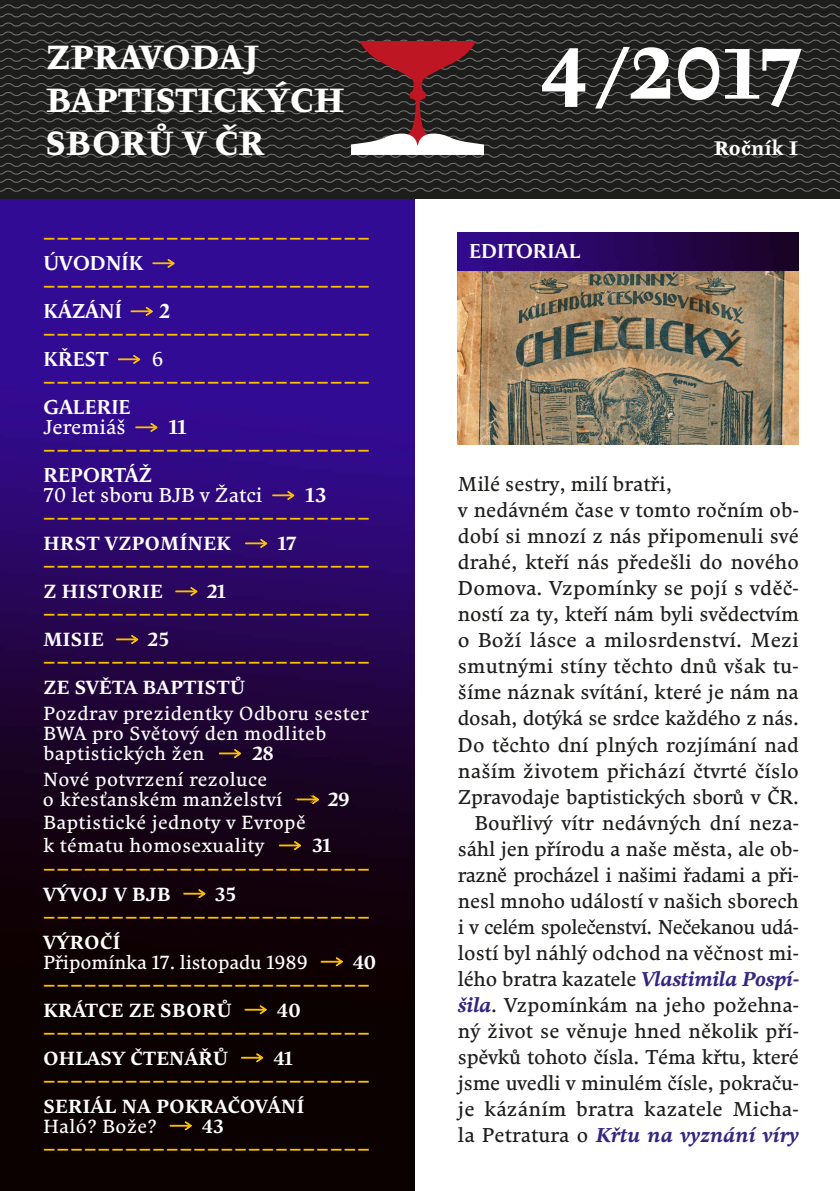
<style>
.page{position:relative;width:840px;height:1191px;background:#fff}
.page>*{position:absolute;margin:0;border:0;box-sizing:border-box;transform-origin:0 0}
.t1{font:700 83.2px "Tyfa Text Pro";color:#fff}
.t2{font:700 33.4px/42.6px "Tyfa Text Pro";letter-spacing:.01em;color:#fff}
.t3{font:20px "Comenia Serif Pro";letter-spacing:.005em;color:#1d1d1b}
.t4{font:20px "Comenia Serif Pro";letter-spacing:-.025em;color:#1d1d1b}
.t5{font:700 20px "Anselm Serif";letter-spacing:.005em;color:#fff}
.t6{font:20px "Comenia Serif Pro";letter-spacing:.005em;color:#fff}
.t7{font:20px "Comenia Serif Pro";letter-spacing:-.015em;color:#1d1d1b}
.t8{font:italic 700 20px "Comenia Serif Pro";letter-spacing:.01em;color:#342782}
.t9{font:700 19.4px "Tyfa Text Pro";letter-spacing:.03em;color:#fff}
.t10{font:700 19px/26px "Comenia Serif Pro";letter-spacing:.025em;color:#fcbf00}
.t11{font:19px/20px "Comenia Serif Pro";letter-spacing:.025em;color:#fff}
.t12{font:700 19px/20px "Comenia Serif Pro";letter-spacing:.025em;color:#fff}
.t13{font:19px/20px "Comenia Serif Pro";letter-spacing:-.005em;color:#fff}
.s1{font-weight:400;font-size:88px}
.s2{font-family:"Austie Bost Arrow Mania";font-weight:400;font-size:36px;color:#fcbf00}
.s3{font-family:"Comenia Serif Pro";font-weight:400}
.s4{font-family:"Austie Bost Arrow Mania";font-size:36px;color:#fcbf00}
.s5{font-weight:700}
.s6{color:#fff}
.s7{font-family:"Austie Bost Arrow Mania";font-weight:400;font-size:36px}
.s8{font-weight:700;color:#fcbf00}
.s9{font-weight:400}
.s10{font-weight:700;font-style:italic;color:#342782}
.s11{font-weight:400;font-style:normal;color:#1d1d1b}
</style>
<div class="page">
<img style="left:0;top:199px;width:414px;height:992px">
<div style="left:0;top:0;width:839px;height:199px;background:#1d1d1b"></div>
<svg style="left:152px;top:259px;width:24px;height:10px"></svg>
<svg style="left:130px;top:307px;width:24px;height:10px"></svg>
<svg style="left:117px;top:355px;width:25px;height:10px"></svg>
<svg style="left:135px;top:423px;width:24px;height:10px"></svg>
<svg style="left:271px;top:491px;width:25px;height:10px"></svg>
<svg style="left:244px;top:539px;width:25px;height:10px"></svg>
<svg style="left:175px;top:587px;width:24px;height:10px"></svg>
<svg style="left:115px;top:635px;width:25px;height:10px"></svg>
<svg style="left:218px;top:749px;width:24px;height:10px"></svg>
<svg style="left:296px;top:795px;width:24px;height:10px"></svg>
<svg style="left:278px;top:841px;width:24px;height:10px"></svg>
<svg style="left:183px;top:889px;width:24px;height:10px"></svg>
<svg style="left:320px;top:957px;width:24px;height:10px"></svg>
<svg style="left:244px;top:1005px;width:24px;height:10px"></svg>
<svg style="left:240px;top:1053px;width:25px;height:10px"></svg>
<svg style="left:169px;top:1121px;width:24px;height:10px"></svg>
<svg style="left:0;top:4px;width:839px;height:188px"></svg>
<img style="left:457px;top:270px;width:341px;height:175px">
<div style="left:457px;top:232px;width:341px;height:38px;background:linear-gradient(to right,#340b92,#1b0222)"></div>
<h2 class="t2" style="left:46px;top:36px;width:300px">ZPRAVODAJ<br>BAPTISTICKÝCH<br>SBORŮ V ČR</h2>
<h1 class="t1" style="left:540px;top:14px;width:262px">4<span class="s1">/</span>2017</h1>
<p class="t9" style="left:713px;top:135px;width:85px">Ročník I</p>
<p class="t10" style="left:43px;top:224px;width:327px">––––––––––––––––––––––––</p>
<p class="t5" style="left:43px;top:249px;width:134px">ÚVODNÍK <span class="s2">p</span></p>
<p class="t10" style="left:43px;top:272px;width:327px">––––––––––––––––––––––––</p>
<p class="t5" style="left:43px;top:297px;width:128px">KÁZÁNÍ <span class="s2">p</span> 2</p>
<p class="t10" style="left:43px;top:320px;width:327px">––––––––––––––––––––––––</p>
<p class="t5" style="left:43px;top:345px;width:122px">KŘEST <span class="s2">p</span> <span class="s3">6</span></p>
<p class="t10" style="left:43px;top:368px;width:327px">––––––––––––––––––––––––</p>
<p class="t5" style="left:43px;top:393px;width:89px">GALERIE</p>
<p class="t6" style="left:43px;top:413px;width:145px">Jeremiáš <span class="s4">p</span> <span class="s5">11</span></p>
<p class="t10" style="left:43px;top:436px;width:327px">––––––––––––––––––––––––</p>
<p class="t5" style="left:43px;top:461px;width:110px">REPORTÁŽ</p>
<p class="t6" style="left:43px;top:481px;width:284px">70 let sboru BJB v Žatci <span class="s4">p</span> <span class="s5">13</span></p>
<p class="t10" style="left:43px;top:504px;width:327px">––––––––––––––––––––––––<br><span class="s6">HRST VZPOMÍNEK</span> <span class="s7">p</span> <span class="s6">17</span></p>
<p class="t10" style="left:43px;top:552px;width:327px">––––––––––––––––––––––––<br><span class="s6">Z HISTORIE</span> <span class="s7">p</span> <span class="s6">21</span></p>
<p class="t10" style="left:43px;top:600px;width:327px">––––––––––––––––––––––––<br><span class="s6">MISIE</span> <span class="s7">p</span> <span class="s6">25</span></p>
<p class="t10" style="left:43px;top:648px;width:327px">––––––––––––––––––––––––</p>
<p class="t12" style="left:43px;top:677px;width:203px">ZE SVĚTA BAPTISTŮ</p>
<p class="t11" style="left:43px;top:703px;width:326px">Pozdrav prezidentky Odboru sester<br>BWA pro Světový den modliteb baptistických žen <span class="s4">p</span> <span class="s5">28</span></p>
<p class="t11" style="left:43px;top:769px;width:308px">Nové potvrzení rezoluce<br>o křesťanském manželství <span class="s4">p</span> <span class="s5">29</span></p>
<p class="t11" style="left:43px;top:810px;width:327px;line-height:22.8px">Baptistické jednoty v Evropě<br>k tématu homosexuality <span class="s4">p</span> <span class="s5">31 </span><span class="s8">––––––––––––––––––––––––</span></p>
<p class="t10" style="left:43px;top:882px;width:327px;line-height:22px"><span class="s6">VÝVOJ V BJB</span> <span class="s7">p</span> <span class="s6">35 </span>––––––––––––––––––––––––</p>
<p class="t13" style="left:43px;top:931px;width:334px"><span class="s5">VÝROČÍ<br></span>Připomínka 17. listopadu 1989 <span class="s4">p</span> <span class="s5">40</span></p>
<p class="t10" style="left:43px;top:970px;width:327px">––––––––––––––––––––––––<br><span class="s6">KRÁTCE ZE SBORŮ</span> <span class="s7">p</span> <span class="s6">40</span></p>
<p class="t10" style="left:43px;top:1018px;width:327px">––––––––––––––––––––––––<br><span class="s6">OHLASY ČTENÁŘŮ</span> <span class="s7">p</span> <span class="s6">41</span></p>
<p class="t10" style="left:43px;top:1066px;width:327px">––––––––––––––––––––––––</p>
<p class="t12" style="left:43px;top:1095px;width:262px">SERIÁL NA POKRAČOVÁNÍ<br><span class="s9">Haló? Bože?</span> <span class="s2">p</span> 43</p>
<p class="t10" style="left:43px;top:1134px;width:327px">––––––––––––––––––––––––</p>
<p class="t5" style="left:469px;top:237px;width:112px">EDITORIAL</p>
<p class="t3" style="left:457px;top:470px;width:215px">Milé sestry, milí bratři,</p>
<p class="t3" style="left:457px;top:496px;width:342px">v nedávném čase v tomto ročním ob-</p>
<p class="t3" style="left:457px;top:522px;width:342px">dobí si mnozí z nás připomenuli své</p>
<p class="t3" style="left:457px;top:548px;width:342px">drahé, kteří nás předešli do nového</p>
<p class="t3" style="left:457px;top:574px;width:342px">Domova. Vzpomínky se pojí s vděč-</p>
<p class="t3" style="left:457px;top:600px;width:342px">ností za ty, kteří nám byli svědectvím</p>
<p class="t3" style="left:457px;top:626px;width:342px">o Boží lásce a milosrdenství. Mezi</p>
<p class="t3" style="left:457px;top:652px;width:342px">smutnými stíny těchto dnů však tu-</p>
<p class="t3" style="left:457px;top:678px;width:342px">šíme náznak svítání, které je nám na</p>
<p class="t7" style="left:457px;top:704px;width:342px">dosah, dotýká se srdce každého z nás.</p>
<p class="t3" style="left:457px;top:730px;width:342px">Do těchto dní plných rozjímání nad</p>
<p class="t3" style="left:457px;top:756px;width:342px">naším životem přichází čtvrté číslo</p>
<p class="t3" style="left:457px;top:782px;width:342px">Zpravodaje baptistických sborů v ČR.</p>
<p class="t3" style="left:474px;top:808px;width:325px">Bouřlivý vítr nedávných dní neza-</p>
<p class="t3" style="left:457px;top:834px;width:342px">sáhl jen přírodu a naše města, ale ob-</p>
<p class="t4" style="left:457px;top:860px;width:342px">razně procházel i našimi řadami a při-</p>
<p class="t3" style="left:457px;top:886px;width:342px">nesl mnoho událostí v našich sborech</p>
<p class="t4" style="left:457px;top:912px;width:342px">i v celém společenství. Nečekanou udá-</p>
<p class="t3" style="left:457px;top:938px;width:342px">lostí byl náhlý odchod na věčnost mi-</p>
<p class="t3" style="left:457px;top:964px;width:342px">lého bratra kazatele <span class="s10">Vlastimila Pospí-</span></p>
<p class="t3" style="left:457px;top:990px;width:342px"><span class="s10">šila</span>. Vzpomínkám na jeho požehna-</p>
<p class="t3" style="left:457px;top:1016px;width:342px">ný život se věnuje hned několik pří-</p>
<p class="t3" style="left:457px;top:1042px;width:342px">spěvků tohoto čísla. Téma křtu, které</p>
<p class="t3" style="left:457px;top:1068px;width:342px">jsme uvedli v minulém čísle, pokraču-</p>
<p class="t3" style="left:457px;top:1094px;width:342px">je kázáním bratra kazatele Micha-</p>
<p class="t8" style="left:457px;top:1120px;width:342px"><span class="s11">la Petratura o</span> Křtu na vyznání víry</p>
</div>
